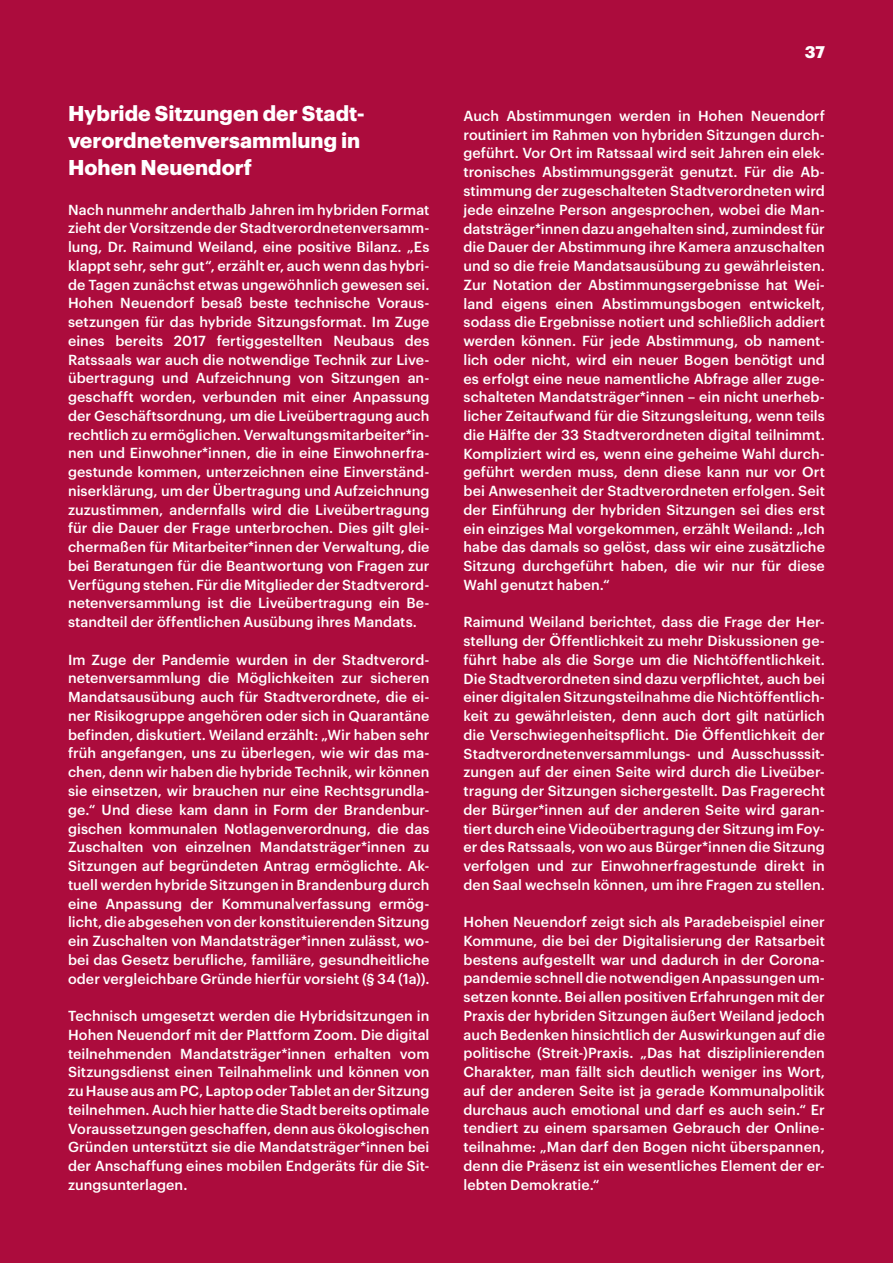
<style>
.page{position:relative;width:893px;height:1263px;background:#ac0c3d}
.page>*{position:absolute;margin:0;border:0;box-sizing:border-box;transform-origin:0 0}
.Zwischenhead{font:700 21px/27px "Graphik";color:#fff;text-align:justify}
.t1{font:700 16.5px "Graphik";color:#fff}
.Fließtext{font:500 14.25px/18.8px "Graphik";letter-spacing:.005em;color:#fff;text-align:justify}
</style>
<div class="page">
<h2 class="Zwischenhead" style="left:68px;top:98px;width:296px">Hybride Sitzungen der Stadt&shy;verordnetenversammlung in Hohen Neuendorf</h2>
<p class="Fließtext" style="left:68px;top:199px;width:363px">Nach nunmehr anderthalb Jahren im hybriden Format zieht der Vorsitzende der Stadtverordnetenversamm&shy;lung, Dr. Raimund Weiland, eine positive Bilanz. „Es klappt sehr, sehr gut“, erzählt er, auch wenn das hybri&shy;de Tagen zunächst etwas ungewöhnlich gewesen sei.</p>
<p class="Fließtext" style="left:68px;top:293px;width:363px">Hohen Neuendorf besaß beste technische Voraus&shy;setzungen für das hybride Sitzungsformat. Im Zuge eines bereits 2017 fertiggestellten Neubaus des Ratssaals war auch die notwendige Technik zur Live&shy;übertragung und Aufzeichnung von Sitzungen an&shy;geschafft worden, verbunden mit einer Anpassung der Geschäftsordnung, um die Liveübertragung auch rechtlich zu ermöglichen. Verwaltungsmitarbeiter*in&shy;nen und Einwohner*innen, die in eine Einwohnerfra&shy;gestunde kommen, unterzeichnen eine Einverständ&shy;niserklärung, um der Übertragung und Aufzeichnung zuzustimmen, andernfalls wird die Liveübertragung für die Dauer der Frage unterbrochen. Dies gilt glei&shy;chermaßen für Mitarbeiter*innen der Verwaltung, die bei Beratungen für die Beantwortung von Fragen zur Verfügung stehen. Für die Mitglieder der Stadtverord&shy;netenversammlung ist die Liveübertragung ein Be&shy;standteil der öffentlichen Ausübung ihres Mandats.</p>
<p class="Fließtext" style="left:68px;top:649px;width:363px">Im Zuge der Pandemie wurden in der Stadtverord&shy;netenversammlung die Möglichkeiten zur sicheren Mandatsausübung auch für Stadtverordnete, die ei&shy;ner Risikogruppe angehören oder sich in Quarantäne befinden, diskutiert. Weiland erzählt: „Wir haben sehr früh angefangen, uns zu überlegen, wie wir das ma&shy;chen, denn wir haben die hybride Technik, wir können sie einsetzen, wir brauchen nur eine Rechtsgrundla&shy;ge.“ Und diese kam dann in Form der Brandenbur&shy;gischen kommunalen Notlagenverordnung, die das Zuschalten von einzelnen Mandatsträger*innen zu Sitzungen auf begründeten Antrag ermöglichte. Ak&shy;tuell werden hybride Sitzungen in Brandenburg durch eine Anpassung der Kommunalverfassung ermög&shy;licht, die abgesehen von der konstituierenden Sitzung ein Zuschalten von Mandatsträger*innen zulässt, wo&shy;bei das Gesetz berufliche, familiäre, gesundheitliche oder vergleichbare Gründe hierfür vorsieht (§ 34 (1a)).</p>
<p class="Fließtext" style="left:68px;top:1005px;width:363px">Technisch umgesetzt werden die Hybridsitzungen in Hohen Neuendorf mit der Plattform Zoom. Die digital teilnehmenden Mandatsträger*innen erhalten vom Sitzungsdienst einen Teilnahmelink und können von zu Hause aus am PC, Laptop oder Tablet an der Sitzung teilnehmen. Auch hier hatte die Stadt bereits optimale Voraussetzungen geschaffen, denn aus ökologischen Gründen unterstützt sie die Mandatsträger*innen bei der Anschaffung eines mobilen Endgeräts für die Sit&shy;zungsunterlagen.</p>
<p class="t1" style="left:805px;top:39px;width:22px">37</p>
<p class="Fließtext" style="left:463px;top:105px;width:363px">Auch Abstimmungen werden in Hohen Neuendorf routiniert im Rahmen von hybriden Sitzungen durch&shy;geführt. Vor Ort im Ratssaal wird seit Jahren ein elek&shy;tronisches Abstimmungsgerät genutzt. Für die Ab&shy;stimmung der zugeschalteten Stadtverordneten wird jede einzelne Person angesprochen, wobei die Man&shy;datsträger*innen dazu angehalten sind, zumindest für die Dauer der Abstimmung ihre Kamera anzuschalten und so die freie Mandatsausübung zu gewährleisten.<br>Zur Notation der Abstimmungsergebnisse hat Wei&shy;land eigens einen Abstimmungsbogen entwickelt, sodass die Ergebnisse notiert und schließlich addiert werden können. Für jede Abstimmung, ob nament&shy;lich oder nicht, wird ein neuer Bogen benötigt und es erfolgt eine neue namentliche Abfrage aller zuge&shy;schalteten Mandatsträger*innen – ein nicht unerheb&shy;licher Zeitaufwand für die Sitzungsleitung, wenn teils die Hälfte der 33 Stadtverordneten digital teilnimmt.<br>Kompliziert wird es, wenn eine geheime Wahl durch&shy;geführt werden muss, denn diese kann nur vor Ort bei Anwesenheit der Stadtverordneten erfolgen. Seit der Einführung der hybriden Sitzungen sei dies erst ein einziges Mal vorgekommen, erzählt Weiland: „Ich habe das damals so gelöst, dass wir eine zusätzliche Sitzung durchgeführt haben, die wir nur für diese Wahl genutzt haben.“</p>
<p class="Fließtext" style="left:463px;top:612px;width:363px">Raimund Weiland berichtet, dass die Frage der Her&shy;stellung der Öffentlichkeit zu mehr Diskussionen ge&shy;führt habe als die Sorge um die Nichtöffentlichkeit.<br>Die Stadtverordneten sind dazu verpflichtet, auch bei einer digitalen Sitzungsteilnahme die Nichtöffentlich&shy;keit zu gewährleisten, denn auch dort gilt natürlich die Verschwiegenheitspflicht. Die Öffentlichkeit der Stadtverordnetenversammlungs- und Ausschusssit&shy;zungen auf der einen Seite wird durch die Liveüber&shy;tragung der Sitzungen sichergestellt. Das Fragerecht der Bürger*innen auf der anderen Seite wird garan&shy;tiert durch eine Videoübertragung der Sitzung im Foy&shy;er des Ratssaals, von wo aus Bürger*innen die Sitzung verfolgen und zur Einwohnerfragestunde direkt in den Saal wechseln können, um ihre Fragen zu stellen.</p>
<p class="Fließtext" style="left:463px;top:912px;width:363px">Hohen Neuendorf zeigt sich als Paradebeispiel einer Kommune, die bei der Digitalisierung der Ratsarbeit bestens aufgestellt war und dadurch in der Corona&shy;pandemie schnell die notwendigen Anpassungen um&shy;setzen konnte. Bei allen positiven Erfahrungen mit der Praxis der hybriden Sitzungen äußert Weiland jedoch auch Bedenken hinsichtlich der Auswirkungen auf die politische (Streit-)Praxis. „Das hat disziplinierenden Charakter, man fällt sich deutlich weniger ins Wort, auf der anderen Seite ist ja gerade Kommunalpolitik durchaus auch emotional und darf es auch sein.“ Er tendiert zu einem sparsamen Gebrauch der Online&shy;teilnahme: „Man darf den Bogen nicht überspannen, denn die Präsenz ist ein wesentliches Element der er&shy;lebten Demokratie.“</p>
</div>
